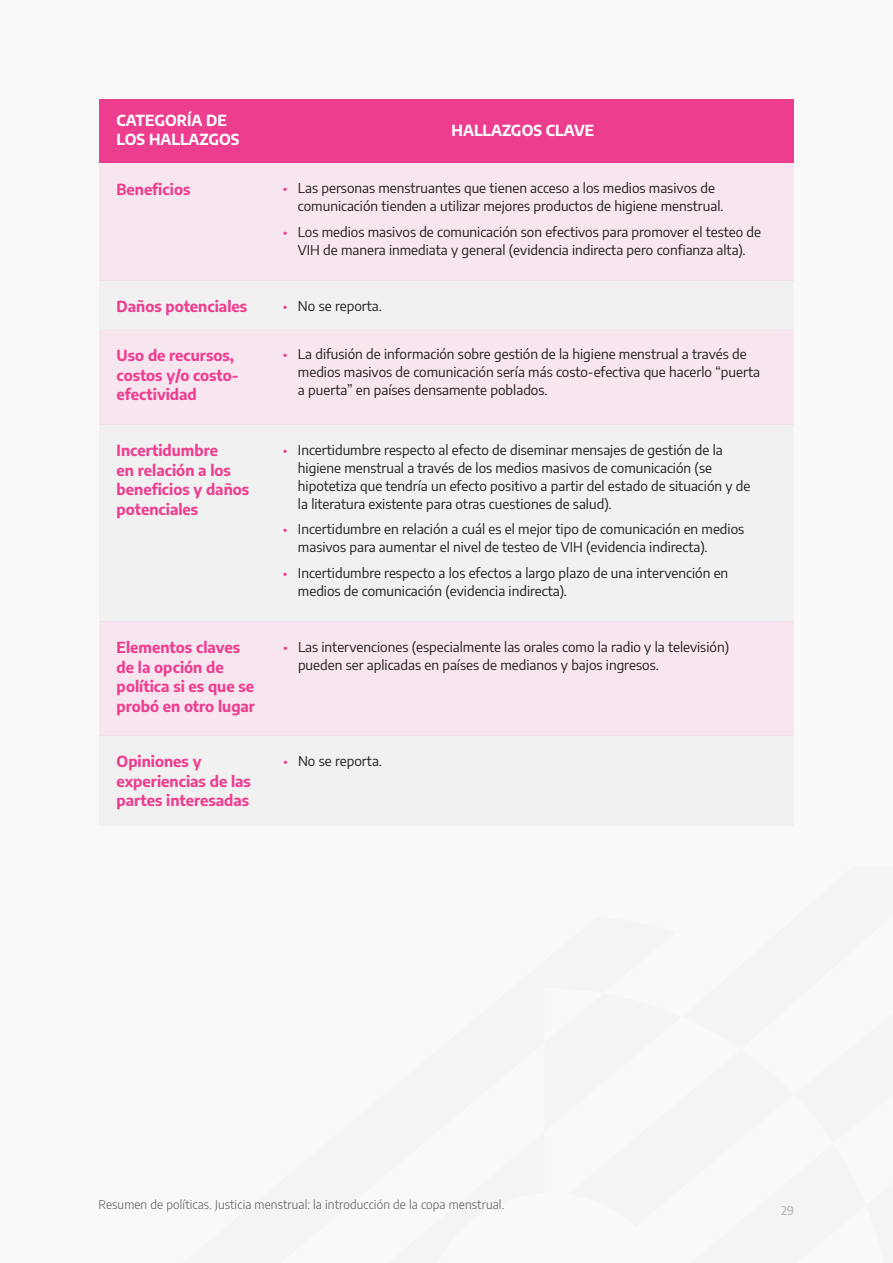
<style>
.page{position:relative;width:893px;height:1263px;background:#f9f9fa}
.page>*{position:absolute;margin:0;border:0;box-sizing:border-box;transform-origin:0 0}
.t1{font:700 15px/19.5px "Encode Sans";color:#ee3d8f}
.t2{font:700 15px/19.5px "Encode Sans";color:#fff}
.t3{font:13.5px/18px "Encode Sans";color:#1c1c1c}
.t4{font:300 12px "Encode Sans";letter-spacing:.01em;color:#51545d}
.t5{font:12px "Encode Sans";color:#a8aaae}
.s1{color:#ee3d8f}
</style>
<div class="page">
<div style="left:99px;top:163px;width:695px;height:117px;background:#f7e6ef"></div>
<div style="left:99px;top:99px;width:695px;height:64px;background:#ed3d8f"></div>
<div style="left:99px;top:280px;width:695px;height:49px;background:#f1f1f2"></div>
<div style="left:99px;top:329px;width:695px;height:95px;background:#f7e6ef"></div>
<div style="left:99px;top:424px;width:695px;height:197px;background:#f1f1f2"></div>
<div style="left:99px;top:621px;width:695px;height:114px;background:#f7e6ef"></div>
<div style="left:99px;top:735px;width:695px;height:91px;background:#f1f1f2"></div>
<p class="t2" style="left:117px;top:110px;width:124px">CATEGORÍA DE<br>LOS HALLAZGOS</p>
<p class="t2" style="left:452px;top:120px;width:144px">HALLAZGOS CLAVE</p>
<p class="t1" style="left:117px;top:179px;width:75px">Beneficios</p>
<p class="t3" style="left:298px;top:179px;width:427px;text-indent:-15px"><span class="s1">•</span> Las personas menstruantes que tienen acceso a los medios masivos de comunicación tienden a utilizar mejores productos de higiene menstrual.</p>
<p class="t3" style="left:283px;top:222px;width:480px;text-align:center"><span class="s1">•</span> Los medios masivos de comunicación son efectivos para promover el testeo de<br>VIH de manera inmediata y general (evidencia indirecta pero confianza alta).</p>
<p class="t1" style="left:117px;top:296px;width:132px">Daños potenciales</p>
<p class="t3" style="left:283px;top:296px;width:101px"><span class="s1">•</span> No se reporta.</p>
<p class="t1" style="left:117px;top:345px;width:124px">Uso de recursos, costos y/o costo&shy;efectividad</p>
<p class="t3" style="left:298px;top:345px;width:464px;text-indent:-15px"><span class="s1">•</span> La difusión de información sobre gestión de la higiene menstrual a través de medios masivos de comunicación sería más costo-efectiva que hacerlo “puerta a puerta” en países densamente poblados.</p>
<p class="t1" style="left:117px;top:440px;width:134px">Incertidumbre<br>en relación a los beneficios y daños potenciales</p>
<p class="t3" style="left:298px;top:440px;width:454px;text-indent:-15px"><span class="s1">•</span> Incertidumbre respecto al efecto de diseminar mensajes de gestión de la higiene menstrual a través de los medios masivos de comunicación (se hipotetiza que tendría un efecto positivo a partir del estado de situación y de la literatura existente para otras cuestiones de salud).</p>
<p class="t3" style="left:298px;top:520px;width:448px;text-indent:-15px"><span class="s1">•</span> Incertidumbre en relación a cuál es el mejor tipo de comunicación en medios masivos para aumentar el nivel de testeo de VIH (evidencia indirecta).</p>
<p class="t3" style="left:298px;top:563px;width:432px;text-indent:-15px"><span class="s1">•</span> Incertidumbre respecto a los efectos a largo plazo de una intervención en medios de comunicación (evidencia indirecta).</p>
<p class="t1" style="left:117px;top:637px;width:140px">Elementos claves de la opción de política si es que se probó en otro lugar</p>
<p class="t3" style="left:298px;top:637px;width:433px;text-indent:-15px"><span class="s1">•</span> Las intervenciones (especialmente las orales como la radio y la televisión) pueden ser aplicadas en países de medianos y bajos ingresos.</p>
<p class="t1" style="left:117px;top:751px;width:136px">Opiniones y experiencias de las partes interesadas</p>
<p class="t3" style="left:283px;top:751px;width:101px"><span class="s1">•</span> No se reporta.</p>
<p class="t4" style="left:98px;top:1196px;width:407px">Resumen de políticas. Justicia menstrual: la introducción de la copa menstrual.</p>
<p class="t5" style="left:781px;top:1202px;width:14px">29</p>
</div>
